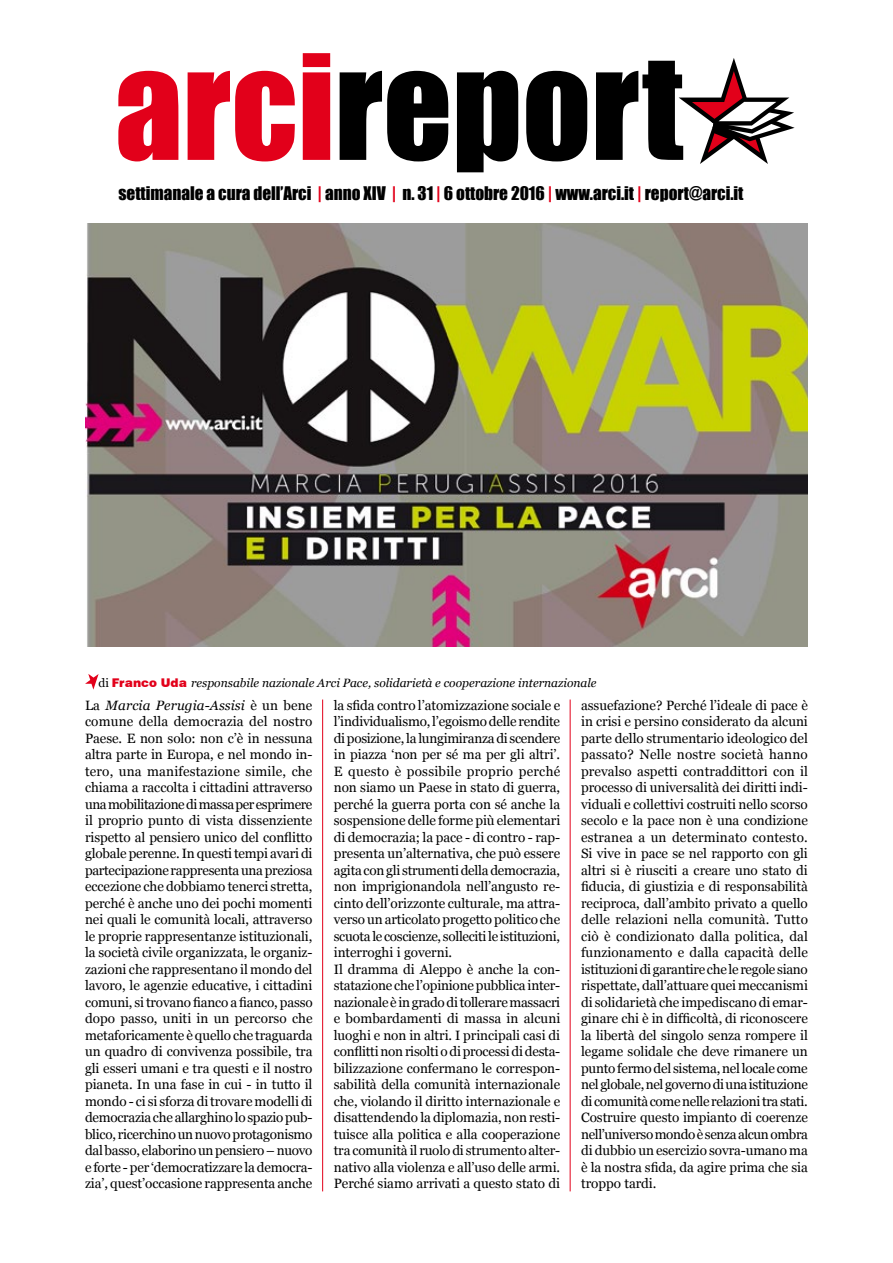
<style>
.page{position:relative;width:893px;height:1263px;background:#fff}
.page>*{position:absolute;margin:0;border:0;box-sizing:border-box;transform-origin:0 0}
.t1{font:135px "Impact";color:#000}
.t2{font:17.25px "Impact";color:#000}
.t3{font:13.5px/16.5px "Georgia";letter-spacing:-.005em;color:#000;text-align:justify}
.t4{font:italic 12px "Georgia";color:#000}
.s1{color:#e2001a}
.s2{font-style:normal}
.s3{font-family:"Swiss 721 BT";font-weight:900;font-style:normal;color:#e2001a}
.s4{font-style:italic}
</style>
<div class="page">
<svg style="left:679px;top:58px;width:116px;height:106px"></svg>
<svg style="left:85px;top:674px;width:14px;height:16px"></svg>
<img style="left:85px;top:224px;width:723px;height:422px">
<hr style="left:322px;top:699px;width:1px;height:492px;background:#e2001a">
<hr style="left:570px;top:699px;width:1px;height:492px;background:#e2001a">
<h1 class="t1" style="left:115px;top:2px;width:570px"><span class="s1">arci</span>report</h1>
<p class="t2" style="left:118px;top:179px;width:627px">settimanale a cura dell’Arci <span class="s1">|</span> anno XIV <span class="s1">|</span> n. 31 <span class="s1">|</span> 6 ottobre 2016 <span class="s1">|</span> www.arci.it <span class="s1">|</span> report@arci.it</p>
<p class="t4" style="left:99px;top:675px;width:499px"><span class="s2">di</span> <span class="s3">Franco Uda</span> responsabile nazionale Arci Pace, solidarietà e cooperazione internazionale</p>
<p class="t3" style="left:85px;top:697px;width:229px">La <span class="s4">Marcia Perugia-Assisi</span> è un bene comune della democrazia del nostro Paese. E non solo: non c’è in nessuna altra parte in Europa, e nel mondo in&shy;tero, una manifestazione simile, che chiama a raccolta i cittadini attraverso una mobilitazione di massa per esprimere il proprio punto di vista dissenziente rispetto al pensiero unico del conflitto globale perenne. In questi tempi avari di partecipazione rappresenta una preziosa eccezione che dobbiamo tenerci stretta, perché è anche uno dei pochi momenti nei quali le comunità locali, attraverso le proprie rappresentanze istituzionali, la società civile organizzata, le organiz&shy;zazioni che rappresentano il mondo del lavoro, le agenzie educative, i cittadini comuni, si trovano fianco a fianco, passo dopo passo, uniti in un percorso che metaforicamente è quello che traguarda un quadro di convivenza possibile, tra gli esseri umani e tra questi e il nostro pianeta. In una fase in cui - in tutto il mondo - ci si sforza di trovare modelli di democrazia che allarghino lo spazio pub&shy;blico, ricerchino un nuovo protagonismo dal basso, elaborino un pensiero – nuovo e forte - per ‘democratizzare la democra&shy;zia’, quest’occasione rappresenta anche</p>
<p class="t3" style="left:334px;top:697px;width:228px;text-align:left">la sfida contro l’atomizzazione sociale e l’individualismo, l’egoismo delle rendite di posizione, la lungimiranza di scendere in piazza ‘non per sé ma per gli altri’.<br>E questo è possibile proprio perché non siamo un Paese in stato di guerra, perché la guerra porta con sé anche la sospensione delle forme più elementari di democrazia; la pace - di contro - rap&shy;presenta un’alternativa, che può essere agita con gli strumenti della democrazia, non imprigionandola nell’angusto re&shy;cinto dell’orizzonte culturale, ma attra&shy;verso un articolato progetto politico che scuota le coscienze, solleciti le istituzioni, interroghi i governi.<br>Il dramma di Aleppo è anche la con&shy;statazione che l’opinione pubblica inter&shy;nazionale è in grado di tollerare massacri e bombardamenti di massa in alcuni luoghi e non in altri. I principali casi di conflitti non risolti o di processi di desta&shy;bilizzazione confermano le correspon&shy;sabilità della comunità internazionale che, violando il diritto internazionale e disattendendo la diplomazia, non resti&shy;tuisce alla politica e alla cooperazione tra comunità il ruolo di strumento alter&shy;nativo alla violenza e all’uso delle armi.<br>Perché siamo arrivati a questo stato di</p>
<p class="t3" style="left:581px;top:697px;width:228px">assuefazione? Perché l’ideale di pace è in crisi e persino considerato da alcuni parte dello strumentario ideologico del passato? Nelle nostre società hanno prevalso aspetti contraddittori con il processo di universalità dei diritti indi&shy;viduali e collettivi costruiti nello scorso secolo e la pace non è una condizione estranea a un determinato contesto.<br>Si vive in pace se nel rapporto con gli altri si è riusciti a creare uno stato di fiducia, di giustizia e di responsabilità reciproca, dall’ambito privato a quello delle relazioni nella comunità. Tutto ciò è condizionato dalla politica, dal funzionamento e dalla capacità delle istituzioni di garantire che le regole siano rispettate, dall’attuare quei meccanismi di solidarietà che impediscano di emar&shy;ginare chi è in difficoltà, di riconoscere la libertà del singolo senza rompere il legame solidale che deve rimanere un punto fermo del sistema, nel locale come nel globale, nel governo di una istituzione di comunità come nelle relazioni tra stati.<br>Costruire questo impianto di coerenze nell’universo mondo è senza alcun ombra di dubbio un esercizio sovra-umano ma è la nostra sfida, da agire prima che sia troppo tardi.</p>
</div>
